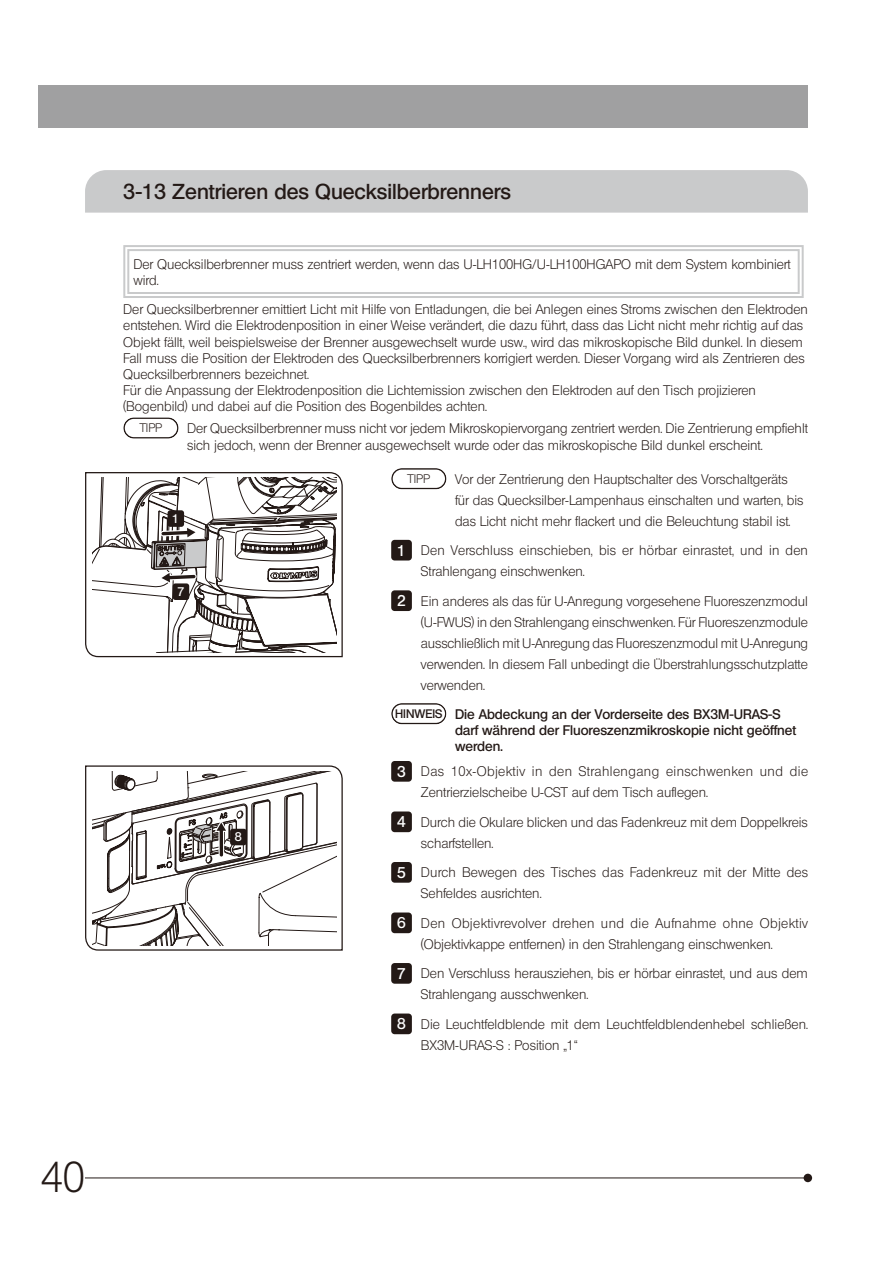
<style>
.page{position:relative;width:893px;height:1263px;background:#fff}
.page>*{position:absolute;margin:0;border:0;box-sizing:border-box;transform-origin:0 0}
.t1{font:42px "Olympus Leicht Normal";color:#231916}
.Headline2{font:21px "Olympus Leicht Halbfett";color:#231916}
.t2{font:15.15px "Olympus Leicht Halbfett";color:#fff}
.Text_Operation{font:13.5px/21px "Olympus Leicht Normal";color:#231916}
.Text1{font:13.5px/16.2px "Olympus Leicht Normal";color:#231916}
.Text_Tip{font:13.5px/21px "Olympus Leicht Normal";color:#231916}
.Text_Caution{font:13.5px/16.2px "Olympus Leicht Halbfett";color:#231916}
.Obj_Requirement{font:13.5px/16.2px "Olympus Leicht Normal";color:#231916}
.Text_Operation-2{font:13.5px/21px "Olympus Leicht Normal";letter-spacing:.03em;color:#231916}
.t3{font:12.15px "Olympus Leicht Halbfett";color:#fff}
.t4{font:12px "Olympus Leicht Normal";color:#231916}
.t5{font:12px "Olympus Leicht Halbfett";color:#231916}
</style>
<div class="page">
<svg style="left:85px;top:472px;width:258px;height:186px"></svg>
<svg style="left:85px;top:765px;width:258px;height:186px"></svg>
<div style="left:804px;top:1174px;width:8px;height:8px;background:#231916;border-radius:50%"></div>
<hr style="left:85px;top:1177px;width:723px;height:1px;background:#231916">
<div style="left:38px;top:85px;width:770px;height:43px;background:#a0a0a1"></div>
<div style="left:85px;top:170px;width:723px;height:43px;background:#c9cacb"></div>
<div style="left:391px;top:468px;width:55px;height:21px;border:2px solid #231916;border-radius:10px"></div>
<div style="left:391px;top:540px;width:21px;height:20px;background:#231916;border-radius:3px"></div>
<div style="left:391px;top:590px;width:21px;height:21px;background:#231916;border-radius:3px"></div>
<div style="left:391px;top:703px;width:55px;height:21px;border:2px solid #231916;border-radius:10px"></div>
<div style="left:391px;top:761px;width:21px;height:21px;background:#231916;border-radius:3px"></div>
<div style="left:391px;top:811px;width:21px;height:21px;background:#231916;border-radius:3px"></div>
<div style="left:391px;top:862px;width:21px;height:21px;background:#231916;border-radius:3px"></div>
<div style="left:391px;top:912px;width:21px;height:21px;background:#231916;border-radius:3px"></div>
<div style="left:391px;top:963px;width:21px;height:21px;background:#231916;border-radius:3px"></div>
<div style="left:391px;top:1013px;width:21px;height:21px;background:#231916;border-radius:3px"></div>
<svg style="left:123px;top:245px;width:681px;height:53px"></svg>
<div style="left:127px;top:249px;width:673px;height:45px;border:2px solid #c9cacb"></div>
<div style="left:123px;top:417px;width:56px;height:22px;border:2px solid #231916;border-radius:10px"></div>
<div style="left:168px;top:510px;width:16px;height:17px;background:#231916;border-radius:3px"></div>
<div style="left:230px;top:829px;width:17px;height:16px;background:#231916;border-radius:3px"></div>
<div style="left:173px;top:583px;width:16px;height:17px;background:#231916;border-radius:3px"></div>
<p class="Headline2" style="left:123px;top:179px;width:389px">3-13 Zentrieren des Quecksilberbrenners</p>
<p class="Obj_Requirement" style="left:134px;top:256px;width:659px">Der Quecksilberbrenner muss zentriert werden, wenn das U-LH100HG/U-LH100HGAPO mit dem System kombiniert wird.</p>
<p class="Text1" style="left:123px;top:301px;width:686px">Der Quecksilberbrenner emittiert Licht mit Hilfe von Entladungen, die bei Anlegen eines Stroms zwischen den Elektroden entstehen. Wird die Elektrodenposition in einer Weise verändert, die dazu führt, dass das Licht nicht mehr richtig auf das Objekt fällt, weil beispielsweise der Brenner ausgewechselt wurde usw., wird das mikroskopische Bild dunkel. In diesem Fall muss die Position der Elektroden des Quecksilberbrenners korrigiert werden. Dieser Vorgang wird als Zentrieren des Quecksilberbrenners bezeichnet.</p>
<p class="Text1" style="left:123px;top:382px;width:634px">Für die Anpassung der Elektrodenposition die Lichtemission zwischen den Elektroden auf den Tisch projizieren (Bogenbild) und dabei auf die Position des Bogenbildes achten.</p>
<p class="Text_Tip" style="left:187px;top:419px;width:622px;line-height:17.2px">Der Quecksilberbrenner muss nicht vor jedem Mikroskopiervorgang zentriert werden. Die Zentrierung empfiehlt sich jedoch, wenn der Brenner ausgewechselt wurde oder das mikroskopische Bild dunkel erscheint.</p>
<p class="t4" style="left:140px;top:421px;width:24px">TIPP</p>
<p class="t3" style="left:172px;top:511px;width:8px">1</p>
<p class="t3" style="left:177px;top:585px;width:8px">7</p>
<p class="t3" style="left:235px;top:830px;width:8px">8</p>
<p class="Text_Tip" style="left:455px;top:468px;width:350px">Vor der Zentrierung den Hauptschalter des Vorschaltgeräts für das Quecksilber-Lampenhaus einschalten und warten, bis das Licht nicht mehr flackert und die Beleuchtung stabil ist.</p>
<p class="Text_Operation" style="left:421px;top:540px;width:388px">Den Verschluss einschieben, bis er hörbar einrastet, und in den<br>Strahlengang einschwenken.</p>
<p class="Text_Operation" style="left:421px;top:590px;width:389px;text-align:justify">Ein anderes als das für U-Anregung vorgesehene Fluoreszenzmodul (U-FWUS) in den Strahlengang einschwenken. Für Fluoreszenzmodule ausschließlich mit U-Anregung das Fluoreszenzmodul mit U-Anregung verwenden. In diesem Fall unbedingt die Überstrahlungsschutzplatte verwenden.</p>
<p class="Text_Caution" style="left:455px;top:706px;width:343px">Die Abdeckung an der Vorderseite des BX3M-URAS-S darf während der Fluoreszenzmikroskopie nicht geöffnet werden.</p>
<p class="Text_Operation-2" style="left:421px;top:761px;width:389px">Das 10x-Objektiv in den Strahlengang einschwenken und die<br>Zentrierzielscheibe U-CST auf dem Tisch auflegen.</p>
<p class="Text_Operation" style="left:421px;top:811px;width:388px">Durch die Okulare blicken und das Fadenkreuz mit dem Doppelkreis scharfstellen.</p>
<p class="Text_Operation" style="left:421px;top:862px;width:389px">Durch Bewegen des Tisches das Fadenkreuz mit der Mitte des<br>Sehfeldes ausrichten.</p>
<p class="Text_Operation" style="left:421px;top:912px;width:388px">Den Objektivrevolver drehen und die Aufnahme ohne Objektiv (Objektivkappe entfernen) in den Strahlengang einschwenken.</p>
<p class="Text_Operation" style="left:421px;top:963px;width:388px">Den Verschluss herausziehen, bis er hörbar einrastet, und aus dem<br>Strahlengang ausschwenken.</p>
<p class="Text_Operation" style="left:421px;top:1013px;width:389px">Die Leuchtfeldblende mit dem Leuchtfeldblendenhebel schließen.<br>BX3M-URAS-S : Position „1“</p>
<p class="t4" style="left:408px;top:472px;width:24px">TIPP</p>
<p class="t2" style="left:397px;top:541px;width:10px">1</p>
<p class="t2" style="left:397px;top:592px;width:10px">2</p>
<p class="t5" style="left:395px;top:707px;width:49px">HINWEIS</p>
<p class="t2" style="left:397px;top:762px;width:10px">3</p>
<p class="t2" style="left:397px;top:813px;width:10px">4</p>
<p class="t2" style="left:397px;top:863px;width:10px">5</p>
<p class="t2" style="left:397px;top:914px;width:10px">6</p>
<p class="t2" style="left:397px;top:964px;width:10px">7</p>
<p class="t2" style="left:397px;top:1015px;width:10px">8</p>
<h1 class="t1" style="left:41px;top:1153px;width:46px">40</h1>
</div>
